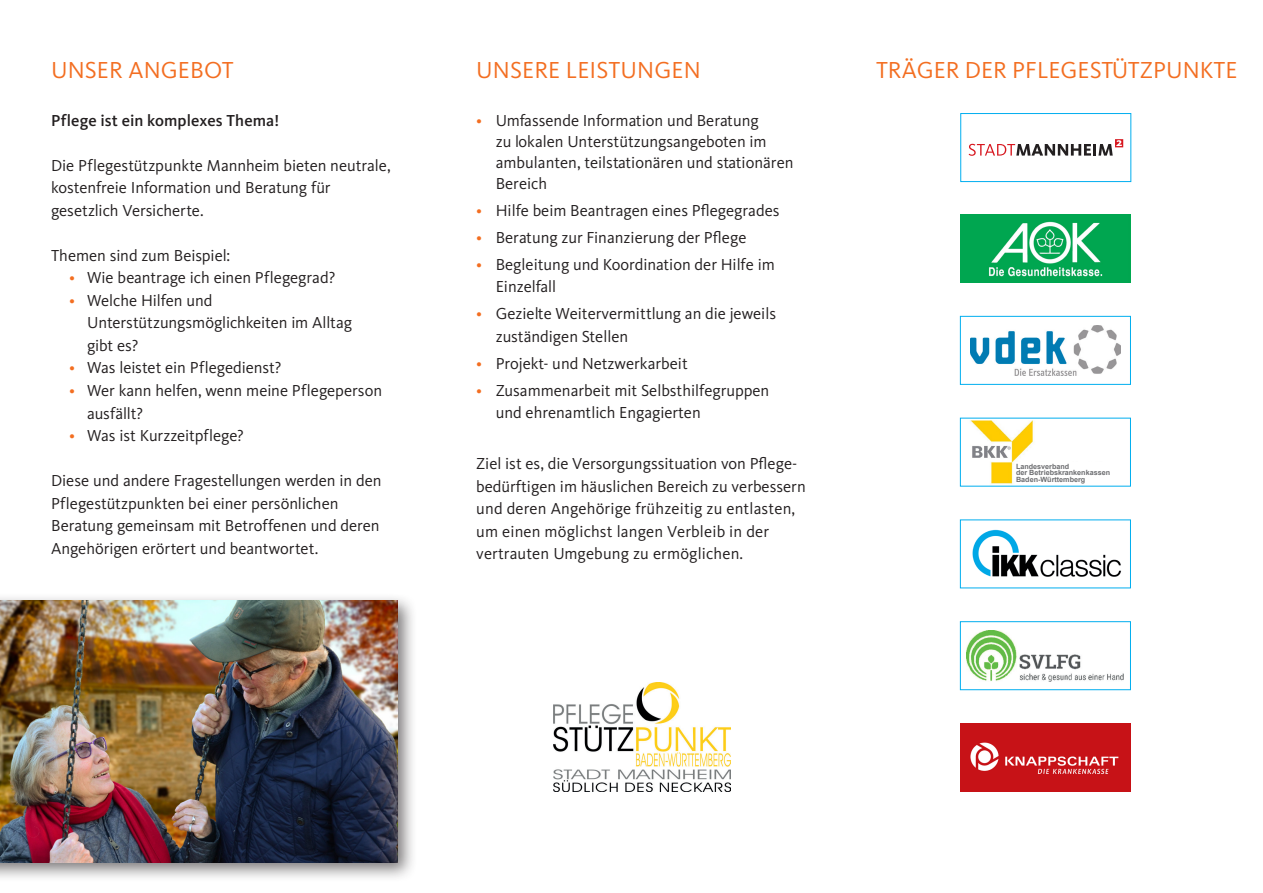
<style>
.page{position:relative;width:1263px;height:893px;background:#fff}
.page>*{position:absolute;margin:0;border:0;box-sizing:border-box;transform-origin:0 0}
.t1{font:24px "Kievit";letter-spacing:.005em;color:#f36e21}
.t2{font:16.5px/22.5px "Kievit";color:#231f20}
.t3{font:500 16.5px "Kievit";letter-spacing:.005em;color:#231f20}
.t4{font:700 7.2px/6.8px "Arial";color:#6c6d70}
.s1{color:#f36e21}
</style>
<div class="page">
<div style="left:0;top:592px;width:418px;height:291px;background:#231f20;opacity:.6"></div>
<img style="left:0;top:601px;width:398px;height:261px">
<img style="left:554px;top:683px;width:176px;height:108px">
<img style="left:967px;top:630px;width:157px;height:51px">
<div style="left:960px;top:621px;width:171px;height:69px;border:1px solid #00aeef"></div>
<img style="left:960px;top:215px;width:170px;height:68px">
<img style="left:960px;top:723px;width:170px;height:68px">
<svg style="left:969px;top:139px;width:154px;height:17px"></svg>
<div style="left:960px;top:113px;width:171px;height:69px;border:1px solid #00aeef"></div>
<img style="left:970px;top:326px;width:151px;height:49px">
<div style="left:960px;top:316px;width:171px;height:69px;border:1px solid #00aeef"></div>
<img style="left:972px;top:529px;width:149px;height:48px">
<img style="left:970px;top:421px;width:63px;height:63px">
<div style="left:960px;top:418px;width:171px;height:68px;border:1px solid #00aeef"></div>
<div style="left:1015px;top:462px;width:112px;height:23px;background:#fff"></div>
<h1 class="t1" style="left:51px;top:56px;width:31px">Unser</h1>
<h1 class="t1" style="left:128px;top:56px;width:31px">Angeb</h1>
<h1 class="t1" style="left:204px;top:56px;width:28px">ot</h1>
<h1 class="t1" style="left:476px;top:56px;width:31px">Unsere</h1>
<h1 class="t1" style="left:566px;top:56px;width:26px">Leistungen</h1>
<h1 class="t1" style="left:876px;top:56px;width:56px">träger</h1>
<h1 class="t1" style="left:965px;top:56px;width:15px">der</h1>
<h1 class="t1" style="left:1012px;top:56px;width:15px">pflegestützpunkte</h1>
<p class="t3" style="left:51px;top:111px;width:230px">Pflege ist ein komplexes Thema!</p>
<p class="t2" style="left:51px;top:154px;width:341px">Die Pflegestützpunkte Mannheim bieten neutrale, kostenfreie Information und Beratung für gesetzlich Versicherte.</p>
<p class="t2" style="left:51px;top:244px;width:181px">Themen sind zum Beispiel:</p>
<p class="t2" style="left:69px;top:267px;width:268px"><span class="s1">•</span> Wie beantrage ich einen Pflegegrad?</p>
<p class="t2" style="left:87px;top:289px;width:267px;text-indent:-18px"><span class="s1">•</span> Welche Hilfen und<br>Unterstützungsmöglichkeiten im Alltag gibt es?</p>
<p class="t2" style="left:69px;top:357px;width:214px"><span class="s1">•</span> Was leistet ein Pflegedienst?</p>
<p class="t2" style="left:87px;top:379px;width:297px;text-indent:-18px"><span class="s1">•</span> Wer kann helfen, wenn meine Pflegeperson ausfällt?</p>
<p class="t2" style="left:69px;top:424px;width:176px"><span class="s1">•</span> Was ist Kurzzeitpflege?</p>
<p class="t2" style="left:51px;top:469px;width:332px">Diese und andere Fragestellungen werden in den Pflegestützpunkten bei einer persönlichen Beratung gemeinsam mit Betroffenen und deren Angehörigen erörtert und beantwortet.</p>
<p class="t2" style="left:496px;top:110px;width:299px;line-height:21px;text-indent:-20px"><span class="s1">•</span> Umfassende Information und Beratung<br>zu lokalen Unterstützungsangeboten im ambulanten, teilstationären und stationären Bereich</p>
<p class="t2" style="left:476px;top:199px;width:305px"><span class="s1">•</span> Hilfe beim Beantragen eines Pflegegrades</p>
<p class="t2" style="left:476px;top:226px;width:272px"><span class="s1">•</span> Beratung zur Finanzierung der Pflege</p>
<p class="t2" style="left:496px;top:253px;width:281px;text-indent:-20px"><span class="s1">•</span> Begleitung und Koordination der Hilfe im<br>Einzelfall</p>
<p class="t2" style="left:496px;top:303px;width:282px;text-indent:-20px"><span class="s1">•</span> Gezielte Weitervermittlung an die jeweils zuständigen Stellen</p>
<p class="t2" style="left:476px;top:352px;width:213px"><span class="s1">•</span> Projekt- und Netzwerkarbeit</p>
<p class="t2" style="left:496px;top:379px;width:275px;text-indent:-20px"><span class="s1">•</span> Zusammenarbeit mit Selbsthilfegruppen und ehrenamtlich Engagierten</p>
<p class="t2" style="left:476px;top:453px;width:331px">Ziel ist es, die Versorgungssituation von Pflege&shy;bedürftigen im häuslichen Bereich zu verbessern und deren Angehörige frühzeitig zu entlasten, um einen möglichst langen Verbleib in der vertrauten Umgebung zu ermöglichen.</p>
<p class="t4" style="left:1016px;top:463px;width:96px">Landesverband<br>der Betriebskrankenkassen<br>Baden-Württemberg</p>
</div>
